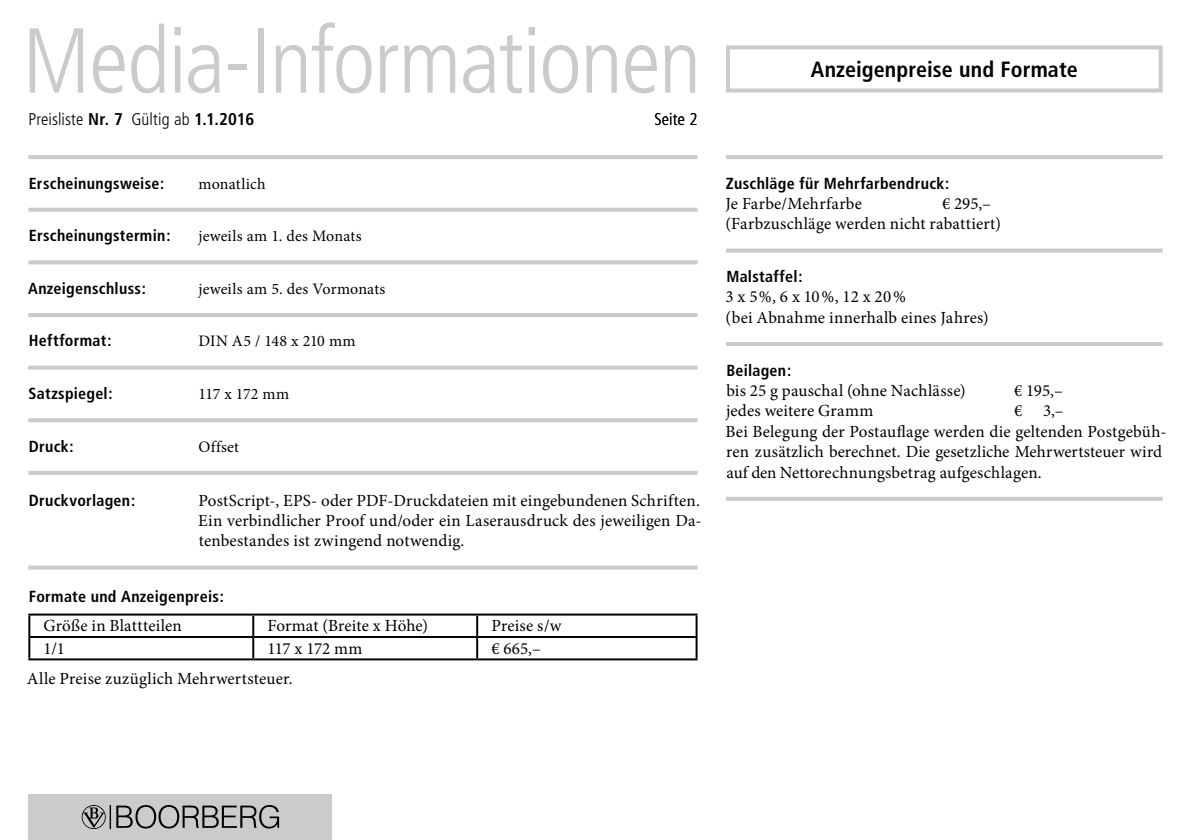
<style>
.page{position:relative;width:1191px;height:840px;background:#fff}
.page>*{position:absolute;margin:0;border:0;box-sizing:border-box;transform-origin:0 0}
.t1{font:300 condensed 92px "Frutiger";letter-spacing:-.02em;color:#cbcbcb}
.t2{font:700 condensed 22px "Frutiger";letter-spacing:.005em;color:#000}
.t3{font:17px/20.4px "Minion Pro";letter-spacing:.01em;color:#000}
.t4{font:300 condensed 17px "Frutiger";letter-spacing:.005em;color:#000}
.t5{font:700 condensed 16px "Frutiger";letter-spacing:.015em;color:#000}
.t6{font:16px "Minion Pro";letter-spacing:.01em;color:#000}
.s1{font-weight:700}
</style>
<div class="page">
<div style="left:28px;top:794px;width:304px;height:45px;background:#cbcbcb"></div>
<svg style="left:82px;top:805px;width:197px;height:23px"></svg>
<div style="left:726px;top:45px;width:436px;height:47px;border:4px solid #cbcbcb"></div>
<hr style="left:28px;top:155px;width:669px;height:4px;background:#cbcbcb">
<svg style="left:28px;top:208px;width:669px;height:4px;background:#cecece"></svg>
<svg style="left:28px;top:260px;width:669px;height:4px;background:#cfcfcf"></svg>
<hr style="left:28px;top:313px;width:669px;height:4px;background:#cbcbcb">
<svg style="left:28px;top:365px;width:669px;height:4px;background:#d3d3d3"></svg>
<svg style="left:28px;top:418px;width:669px;height:4px;background:#cecece"></svg>
<hr style="left:28px;top:471px;width:669px;height:3px;background:#cbcbcb">
<svg style="left:28px;top:565px;width:669px;height:4px;background:#d2d2d2"></svg>
<hr style="left:28px;top:613px;width:225px;height:2px;background:#000">
<hr style="left:28px;top:615px;width:2px;height:20px;background:#000">
<hr style="left:253px;top:613px;width:224px;height:2px;background:#000">
<hr style="left:252px;top:615px;width:2px;height:20px;background:#000">
<hr style="left:477px;top:613px;width:220px;height:2px;background:#000">
<hr style="left:476px;top:615px;width:2px;height:20px;background:#000">
<hr style="left:695px;top:615px;width:2px;height:20px;background:#000">
<hr style="left:28px;top:635px;width:225px;height:2px;background:#000">
<hr style="left:28px;top:637px;width:2px;height:21px;background:#000">
<hr style="left:253px;top:635px;width:224px;height:2px;background:#000">
<hr style="left:252px;top:637px;width:2px;height:21px;background:#000">
<hr style="left:477px;top:635px;width:220px;height:2px;background:#000">
<hr style="left:476px;top:637px;width:2px;height:21px;background:#000">
<hr style="left:695px;top:637px;width:2px;height:21px;background:#000">
<hr style="left:28px;top:658px;width:225px;height:2px;background:#000">
<hr style="left:253px;top:658px;width:224px;height:2px;background:#000">
<hr style="left:477px;top:658px;width:220px;height:2px;background:#000">
<hr style="left:726px;top:155px;width:436px;height:4px;background:#cbcbcb">
<svg style="left:726px;top:248px;width:436px;height:4px;background:#d2d2d2"></svg>
<hr style="left:726px;top:342px;width:436px;height:4px;background:#cbcbcb">
<svg style="left:726px;top:497px;width:436px;height:3px"></svg>
<h1 class="t1" style="left:22px;top:9px;width:680px">Media-Informationen</h1>
<p class="t4" style="left:28px;top:109px;width:227px">Preisliste <span class="s1">Nr. 7</span> Gültig ab <span class="s1">1.1.2016</span></p>
<p class="t4" style="left:654px;top:109px;width:45px">Seite 2</p>
<p class="t5" style="left:29px;top:173px;width:137px">Erscheinungsweise:</p>
<p class="t6" style="left:198px;top:173px;width:69px">monatlich</p>
<p class="t5" style="left:29px;top:226px;width:143px">Erscheinungstermin:</p>
<p class="t6" style="left:198px;top:225px;width:165px">jeweils am 1. des Monats</p>
<p class="t5" style="left:28px;top:278px;width:119px">Anzeigenschluss:</p>
<p class="t6" style="left:198px;top:278px;width:188px">jeweils am 5. des Vormonats</p>
<p class="t5" style="left:29px;top:331px;width:84px">Heftformat:</p>
<p class="t6" style="left:198px;top:330px;width:159px">DIN A5 / 148 x 210 mm</p>
<p class="t5" style="left:29px;top:384px;width:86px">Satzspiegel:</p>
<p class="t6" style="left:198px;top:383px;width:92px">117 x 172 mm</p>
<p class="t5" style="left:29px;top:436px;width:46px">Druck:</p>
<p class="t6" style="left:198px;top:435px;width:42px">Offset</p>
<p class="t5" style="left:29px;top:490px;width:108px">Druckvorlagen:</p>
<p class="t3" style="left:198px;top:489px;width:503px;text-align:justify">PostScript-, EPS- oder PDF-Druckdateien mit eingebundenen Schriften.<br>Ein verbindlicher Proof und/oder ein Laserausdruck des jeweiligen Da&shy;tenbestandes ist zwingend notwendig.</p>
<p class="t5" style="left:29px;top:586px;width:197px">Formate und Anzeigenpreis:</p>
<p class="t3" style="left:44px;top:615px;width:140px">Größe in Blattteilen</p>
<p class="t3" style="left:267px;top:615px;width:162px">Format (Breite x Höhe)</p>
<p class="t3" style="left:491px;top:615px;width:72px">Preise s/w</p>
<p class="t3" style="left:44px;top:637px;width:23px">1/1</p>
<p class="t3" style="left:267px;top:637px;width:97px">117 x 172 mm</p>
<p class="t3" style="left:491px;top:637px;width:51px">€ 665,–</p>
<p class="t3" style="left:27px;top:667px;width:267px">Alle Preise zuzüglich Mehrwertsteuer.</p>
<p class="t2" style="left:811px;top:56px;width:268px">Anzeigenpreise und Formate</p>
<p class="t5" style="left:726px;top:173px;width:225px">Zuschläge für Mehrfarbendruck:</p>
<p class="t3" style="left:725px;top:193px;width:138px">Je Farbe/Mehrfarbe</p>
<p class="t3" style="left:725px;top:193px;width:277px;text-indent:216px">€ 295,– (Farbzuschläge werden nicht rabattiert)</p>
<p class="t5" style="left:726px;top:267px;width:78px">Malstaffel:</p>
<p class="t3" style="left:725px;top:287px;width:265px">3 x 5%, 6 x 10%, 12 x 20%<br>(bei Abnahme innerhalb eines Jahres)</p>
<p class="t5" style="left:726px;top:360px;width:66px">Beilagen:</p>
<p class="t3" style="left:726px;top:380px;width:241px">bis 25 g pauschal (ohne Nachlässe)</p>
<p class="t3" style="left:1014px;top:380px;width:50px">€ 195,–</p>
<p class="t3" style="left:726px;top:400px;width:149px">jedes weitere Gramm</p>
<p class="t3" style="left:725px;top:400px;width:442px;text-indent:288px">€ 3,–<br>Bei Belegung der Postauflage werden die geltenden Postgebüh&shy;ren zusätzlich berechnet. Die gesetzliche Mehrwertsteuer wird auf den Nettorechnungsbetrag aufgeschlagen.</p>
</div>
